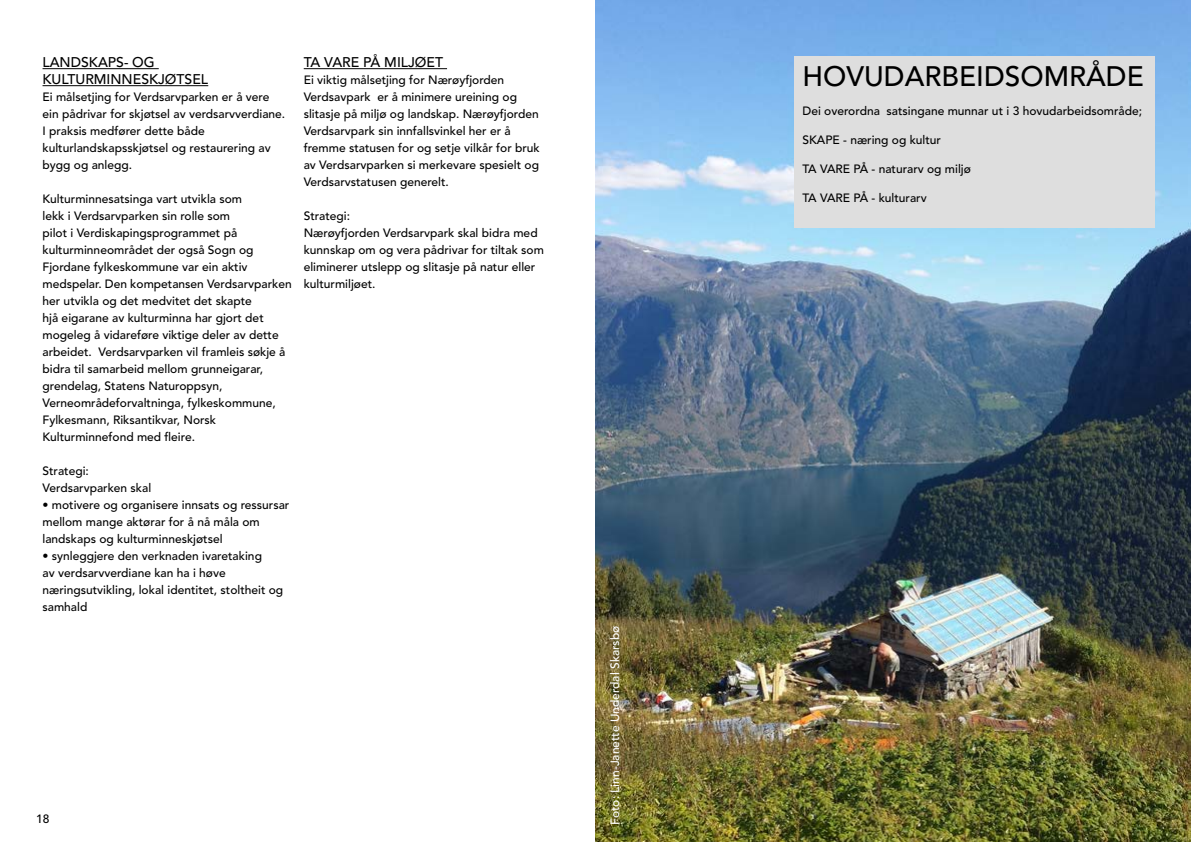
<style>
.page{position:relative;width:1191px;height:842px;background:#fff}
.page>*{position:absolute;margin:0;border:0;box-sizing:border-box;transform-origin:0 0}
.t1{font:500 28px "Avenir LT Std";color:#000}
.t2{font:500 14px/17px "Avenir LT Std";color:#000}
.t3{font:500 12px/17px "Avenir LT Std";color:#000}
.t4{font:500 12px "Avenir LT Std";color:#fff}
</style>
<div class="page">
<hr style="left:43px;top:68px;width:116px;height:1px;background:#000">
<hr style="left:43px;top:85px;width:165px;height:1px;background:#000">
<hr style="left:304px;top:68px;width:143px;height:1px;background:#000">
<img style="left:595px;top:0;width:596px;height:842px">
<div style="left:794px;top:57px;width:361px;height:171px;background:#dedede"></div>
<p class="t2" style="left:43px;top:54px;width:167px">LANDSKAPS- OG<br>KULTURMINNESKJØTSEL</p>
<p class="t3" style="left:43px;top:89px;width:244px">Ei målsetjing for Verdsarvparken er å vere ein pådrivar for skjøtsel av verdsarvverdiane.<br>I praksis medfører dette både kulturlandskapsskjøtsel og restaurering av bygg og anlegg.</p>
<p class="t3" style="left:43px;top:191px;width:251px">Kulturminnesatsinga vart utvikla som<br>lekk i Verdsarvparken sin rolle som<br>pilot i Verdiskapingsprogrammet på kulturminneområdet der også Sogn og Fjordane fylkeskommune var ein aktiv medspelar. Den kompetansen Verdsarvparken her utvikla og det medvitet det skapte<br>hjå eigarane av kulturminna har gjort det mogeleg å vidareføre viktige deler av dette arbeidet. Verdsarvparken vil framleis søkje å bidra til samarbeid mellom grunneigarar, grendelag, Statens Naturoppsyn, Verneområdeforvaltninga, fylkeskommune, Fylkesmann, Riksantikvar, Norsk Kulturminnefond med fleire.</p>
<p class="t3" style="left:43px;top:463px;width:110px">Strategi:<br>Verdsarvparken skal</p>
<p class="t3" style="left:43px;top:497px;width:248px">• motivere og organisere innsats og ressursar mellom mange aktørar for å nå måla om landskaps og kulturminneskjøtsel</p>
<p class="t3" style="left:43px;top:548px;width:242px">• synleggjere den verknaden ivaretaking<br>av verdsarvverdiane kan ha i høve næringsutvikling, lokal identitet, stoltheit og samhald</p>
<p class="t2" style="left:304px;top:54px;width:141px">TA VARE PÅ MILJØET</p>
<p class="t3" style="left:304px;top:72px;width:238px">Ei viktig målsetjing for Nærøyfjorden Verdsavpark er å minimere ureining og slitasje på miljø og landskap. Nærøyfjorden Verdsarvpark sin innfallsvinkel her er å fremme statusen for og setje vilkår for bruk av Verdsarvparken si merkevare spesielt og Verdsarvstatusen generelt.</p>
<p class="t3" style="left:304px;top:208px;width:242px">Strategi:<br>Nærøyfjorden Verdsarvpark skal bidra med kunnskap om og vera pådrivar for tiltak som eliminerer utslepp og slitasje på natur eller kulturmiljøet.</p>
<p class="t3" style="left:36px;top:810px;width:15px">18</p>
<p class="t4" style="left:608px;top:825px;width:201px;rotate:-90deg">Foto: Linn-Janette Underdal Skarsbø</p>
<h1 class="t1" style="left:802px;top:60px;width:343px">HOVUDARBEIDSOMRÅDE</h1>
<p class="t3" style="left:802px;top:103px;width:341px">Dei overordna satsingane munnar ut i 3 hovudarbeidsområde;</p>
<p class="t3" style="left:802px;top:132px;width:140px">SKAPE - næring og kultur</p>
<p class="t3" style="left:802px;top:160px;width:170px">TA VARE PÅ - naturarv og miljø</p>
<p class="t3" style="left:802px;top:189px;width:126px">TA VARE PÅ - kulturarv</p>
</div>
